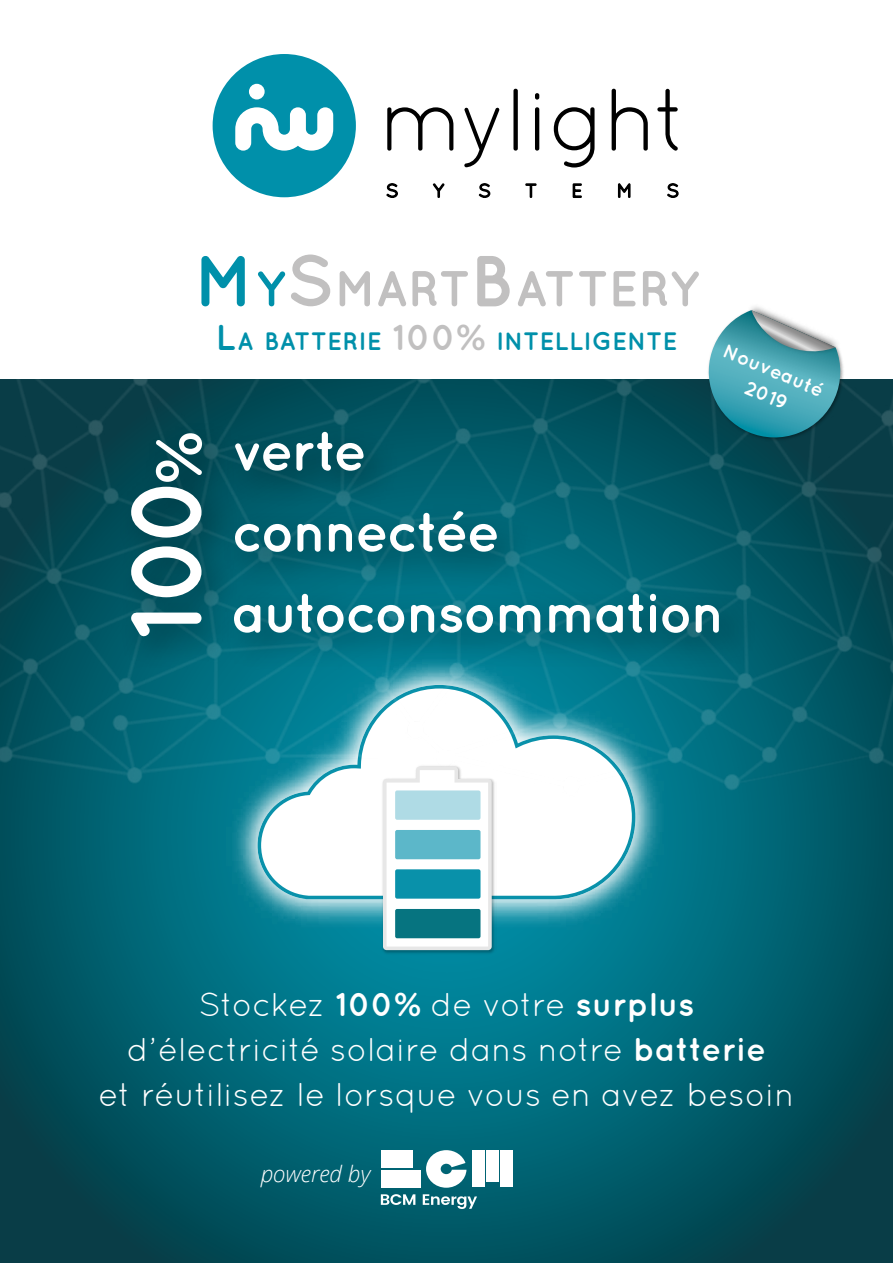
<style>
.page{position:relative;width:893px;height:1263px;background:#fff}
.page>*{position:absolute;margin:0;border:0;box-sizing:border-box;transform-origin:0 0}
.t1{font:700 100.5px "Quicksand";color:#fff}
.t2{font:700 55.5px/81px "Quicksand";letter-spacing:-.045em;color:#fff}
.t3{font:700 50.4px "Quicksand";letter-spacing:-.02em;color:#c1c0c0}
.t4{font:33px/45px "Quicksand";letter-spacing:-.005em;color:#fff;text-align:center}
.t5{font:700 25.2px "Quicksand";letter-spacing:.005em;color:#0090aa}
.t6{font:italic 300 22.5px "Open Sans";color:#fff}
.t7{font:700 19.65px/25.7px "Quicksand";color:#fff;text-align:center}
.s1{font-size:72px;color:#0090aa}
.s2{color:#0090aa}
.s3{font-size:72px}
.s4{font-size:36px}
.s5{font-size:36px;color:#c1c0c0}
.s6{font-size:64.5px}
.s7{font-weight:700}
</style>
<div class="page">
<svg style="left:0;top:870px;width:893px;height:393px;background:#015d6c"></svg>
<div style="left:213px;top:54px;width:143px;height:143px;background:#0090aa;border-radius:50%"></div>
<div style="left:249px;top:84px;width:16px;height:15px;background:#fff;border-radius:50%"></div>
<svg style="left:235px;top:107px;width:98px;height:44px"></svg>
<svg style="left:386px;top:183px;width:12px;height:15px"></svg>
<svg style="left:432px;top:183px;width:13px;height:15px"></svg>
<svg style="left:478px;top:183px;width:13px;height:15px"></svg>
<svg style="left:525px;top:183px;width:12px;height:15px"></svg>
<svg style="left:572px;top:183px;width:10px;height:15px"></svg>
<svg style="left:617px;top:183px;width:14px;height:15px"></svg>
<svg style="left:667px;top:183px;width:12px;height:15px"></svg>
<svg style="left:513px;top:89px;width:5px;height:62px"></svg>
<svg style="left:535px;top:107px;width:4px;height:44px"></svg>
<svg style="left:535px;top:93px;width:4px;height:7px"></svg>
<svg style="left:554px;top:107px;width:41px;height:60px"></svg>
<svg style="left:612px;top:89px;width:36px;height:62px"></svg>
<svg style="left:387px;top:107px;width:66px;height:44px"></svg>
<svg style="left:464px;top:107px;width:36px;height:60px"></svg>
<svg style="left:657px;top:89px;width:21px;height:62px"></svg>
<img style="left:221px;top:870px;width:451px;height:66px">
<svg style="left:258px;top:870px;width:377px;height:29px"></svg>
<img style="left:380px;top:870px;width:117px;height:85px">
<svg style="left:383px;top:870px;width:109px;height:80px"></svg>
<div style="left:395px;top:909px;width:85px;height:29px;background:#067480;border-radius:2px"></div>
<div style="left:395px;top:869px;width:85px;height:30px;background:#0991aa;border-radius:2px"></div>
<div style="left:381px;top:1150px;width:32px;height:18px;background:#fff"></div>
<div style="left:381px;top:1170px;width:39px;height:17px;background:#fff"></div>
<div style="left:472px;top:1150px;width:13px;height:37px;background:#fff"></div>
<div style="left:486px;top:1150px;width:12px;height:32px;background:#fff"></div>
<div style="left:500px;top:1150px;width:12px;height:37px;background:#fff"></div>
<svg style="left:381px;top:1194px;width:34px;height:11px"></svg>
<svg style="left:423px;top:1194px;width:54px;height:15px"></svg>
<svg style="left:426px;top:1150px;width:40px;height:38px"></svg>
<img style="left:0;top:379px;width:893px;height:491px">
<img style="left:685px;top:379px;width:182px;height:84px">
<svg style="left:700px;top:310px;width:149px;height:136px"></svg>
<div style="left:116px;top:419px;width:125px;height:255px;background:#000;opacity:.4"></div>
<div style="left:219px;top:418px;width:540px;height:254px;background:#000;opacity:.4"></div>
<h3 class="t3" style="left:194px;top:258px;width:507px"><span class="s1">M</span><span class="s2">Y</span><span class="s3">S</span>MART<span class="s3">B</span>ATTERY</h3>
<p class="t5" style="left:216px;top:326px;width:463px"><span class="s4">L</span>A BATTERIE <span class="s5">100%</span> INTELLIGENTE</p>
<p class="t7" style="left:730px;top:337px;width:108px;rotate:23deg">Nouveauté<br>2019</p>
<h1 class="t1" style="left:106px;top:640px;width:209px;rotate:-90deg">100<span class="s6">%</span></h1>
<h2 class="t2" style="left:232px;top:409px;width:494px">verte<br>connectée autoconsommation</h2>
<p class="t4" style="left:98px;top:981px;width:698px">Stockez <span class="s7">100%</span> de votre <span class="s7">surplus </span>d’électricité solaire dans notre <span class="s7">batterie<br></span>et réutilisez le lorsque vous en avez besoin</p>
<p class="t6" style="left:261px;top:1158px;width:111px">powered by</p>
</div>
